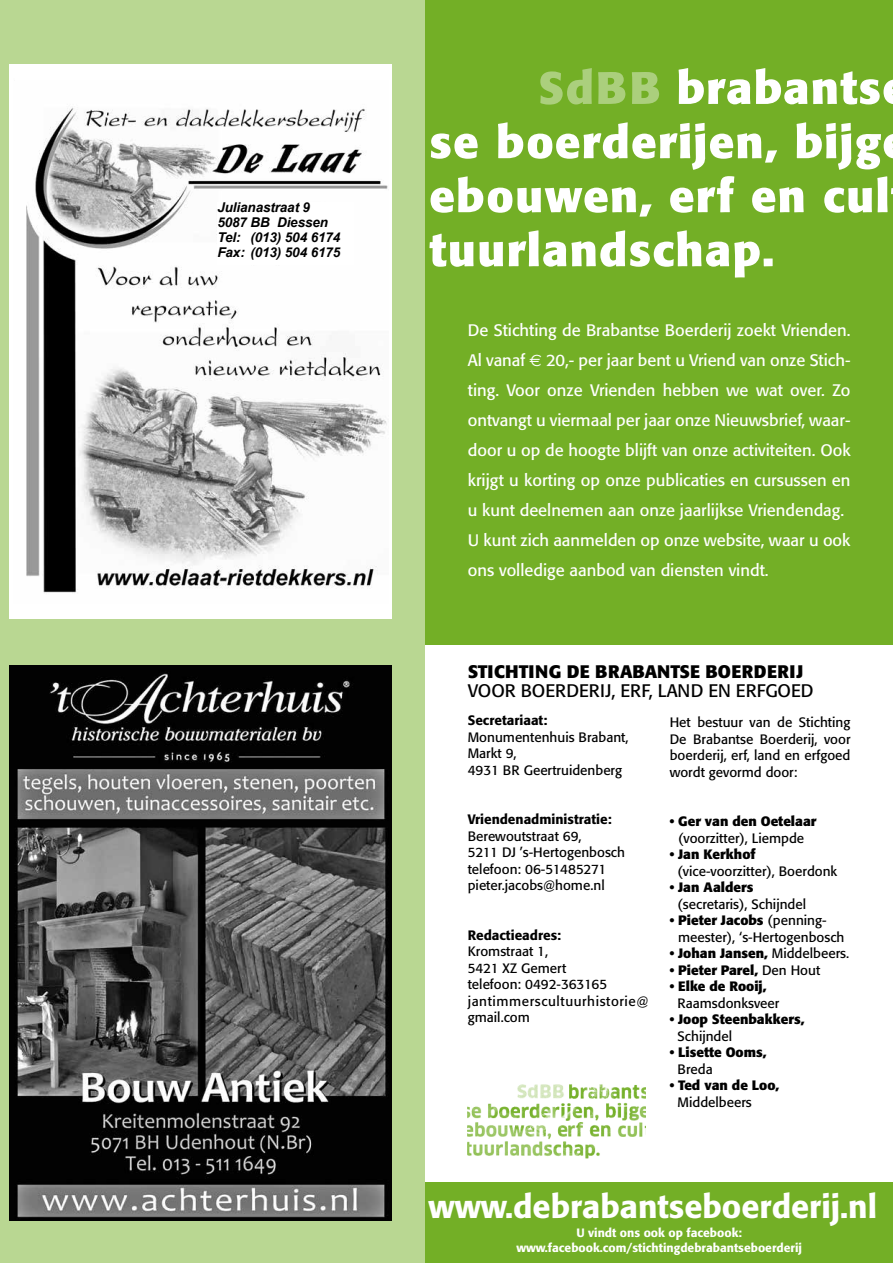
<style>
.page{position:relative;width:893px;height:1263px;background:#fff}
.page>*{position:absolute;margin:0;border:0;box-sizing:border-box;transform-origin:0 0}
.t1{font:500 32.25px "Formata";color:#fff}
.t2{font:18px "Formata";color:#000}
.t3{font:700 18px "Formata";letter-spacing:.02em;color:#000}
.t4{font:16.5px/30px "Formata";color:#fff}
.t5{font:13.5px/16.5px "Formata";color:#000}
.t6{font:700 13.5px "Formata";color:#000}
.t7{font:italic 700 13.5px/14.9px "Arial";letter-spacing:-.01em;color:#000}
.t8{font:500 13.5px "Formata";color:#000}
.t9{font:500 12px/15px "Formata";color:#fff;text-align:center}
.s1{font-family:"Euro Sans"}
.s2{font-weight:700}
.s3{font-weight:400}
</style>
<div class="page">
<div style="left:424px;top:0;width:469px;height:644px;background:#73af26"></div>
<svg style="left:429px;top:230px;width:344px;height:48px"></svg>
<svg style="left:431px;top:176px;width:462px;height:41px"></svg>
<svg style="left:431px;top:122px;width:462px;height:48px"></svg>
<svg style="left:540px;top:68px;width:119px;height:37px"></svg>
<svg style="left:679px;top:68px;width:214px;height:36px"></svg>
<div style="left:422px;top:1182px;width:471px;height:81px;background:#73af26"></div>
<div style="left:0;top:0;width:424px;height:1263px;background:#b9d792"></div>
<img style="left:10px;top:666px;width:382px;height:554px">
<div style="left:10px;top:64px;width:382px;height:555px;background:#fff"></div>
<img style="left:26px;top:107px;width:362px;height:486px">
<div style="left:217px;top:202px;width:137px;height:63px;background:#fff"></div>
<img style="left:468px;top:1084px;width:177px;height:75px">
<p class="t7" style="left:217px;top:200px;width:124px">Julianastraat 9<br>5087 BB Diessen<br>Tel: (013) 504 6174<br>Fax: (013) 504 6175</p>
<p class="t4" style="left:468px;top:315px;width:384px">De Stichting de Brabantse Boerderij zoekt Vrienden.<br>Al vanaf <span class="s1">€</span> 20,- per jaar bent u Vriend van onze Stich&shy;ting. Voor onze Vrienden hebben we wat over. Zo ontvangt u viermaal per jaar onze Nieuwsbrief, waar&shy;door u op de hoogte blijft van onze activiteiten. Ook krijgt u korting op onze publicaties en cursussen en u kunt deelnemen aan onze jaarlijkse Vriendendag.<br>U kunt zich aanmelden op onze website, waar u ook ons volledige aanbod van diensten vindt.</p>
<h2 class="t3" style="left:468px;top:660px;width:337px">STICHTING DE BRABANTSE BOERDERIJ</h2>
<h2 class="t2" style="left:468px;top:680px;width:347px">VOOR BOERDERIJ, ERF, LAND EN ERFGOED</h2>
<p class="t8" style="left:468px;top:712px;width:81px">Secretariaat:</p>
<p class="t5" style="left:468px;top:728px;width:162px">Monumentenhuis Brabant,<br>Markt 9,<br>4931 BR Geertruidenberg</p>
<p class="t8" style="left:468px;top:811px;width:145px">Vriendenadministratie:</p>
<p class="t5" style="left:468px;top:827px;width:159px">Berewoutstraat 69,<br>5211 DJ ’s-Hertogenbosch telefoon: 06-51485271 pieter.jacobs@home.nl</p>
<p class="t8" style="left:468px;top:926px;width:95px">Redactieadres:</p>
<p class="t5" style="left:468px;top:943px;width:182px">Kromstraat 1,<br>5421 XZ Gemert<br>telefoon: 0492-363165 jantimmerscultuurhistorie@ gmail.com</p>
<p class="t5" style="left:670px;top:714px;width:182px;text-align:justify">Het bestuur van de Stichting De Brabantse Boerderij, voor boerderij, erf, land en erfgoed wordt gevormd door:</p>
<p class="t6" style="left:670px;top:813px;width:148px">• Ger van den Oetelaar</p>
<p class="t5" style="left:678px;top:830px;width:127px">(voorzitter), Liempde</p>
<p class="t6" style="left:670px;top:846px;width:87px">• Jan Kerkhof</p>
<p class="t5" style="left:678px;top:863px;width:161px">(vice-voorzitter), Boerdonk</p>
<p class="t6" style="left:670px;top:879px;width:85px">• Jan Aalders</p>
<p class="t5" style="left:678px;top:896px;width:130px">(secretaris), Schijndel</p>
<p class="t5" style="left:678px;top:912px;width:168px;text-indent:-8px"><span class="s2">• Pieter Jacobs</span> (penning&shy;meester), ‘s-Hertogenbosch</p>
<p class="t6" style="left:670px;top:945px;width:181px">• Johan Jansen, <span class="s3">Middelbeers.</span></p>
<p class="t6" style="left:670px;top:962px;width:152px">• Pieter Parel, <span class="s3">Den Hout</span></p>
<p class="t6" style="left:670px;top:978px;width:98px">• Elke de Rooij,</p>
<p class="t5" style="left:678px;top:995px;width:103px">Raamsdonksveer</p>
<p class="t6" style="left:670px;top:1011px;width:136px">• Joop Steenbakkers,</p>
<p class="t5" style="left:678px;top:1028px;width:56px">Schijndel</p>
<p class="t6" style="left:670px;top:1044px;width:98px">• Lisette Ooms,</p>
<p class="t5" style="left:678px;top:1061px;width:37px">Breda</p>
<p class="t6" style="left:670px;top:1077px;width:111px">• Ted van de Loo,</p>
<p class="t5" style="left:678px;top:1094px;width:76px">Middelbeers</p>
<h1 class="t1" style="left:428px;top:1187px;width:450px">www.debrabantseboerderij.nl</h1>
<p class="t9" style="left:516px;top:1225px;width:287px">U vindt ons ook op facebook: www.facebook.com/stichtingdebrabantseboerderij</p>
</div>
